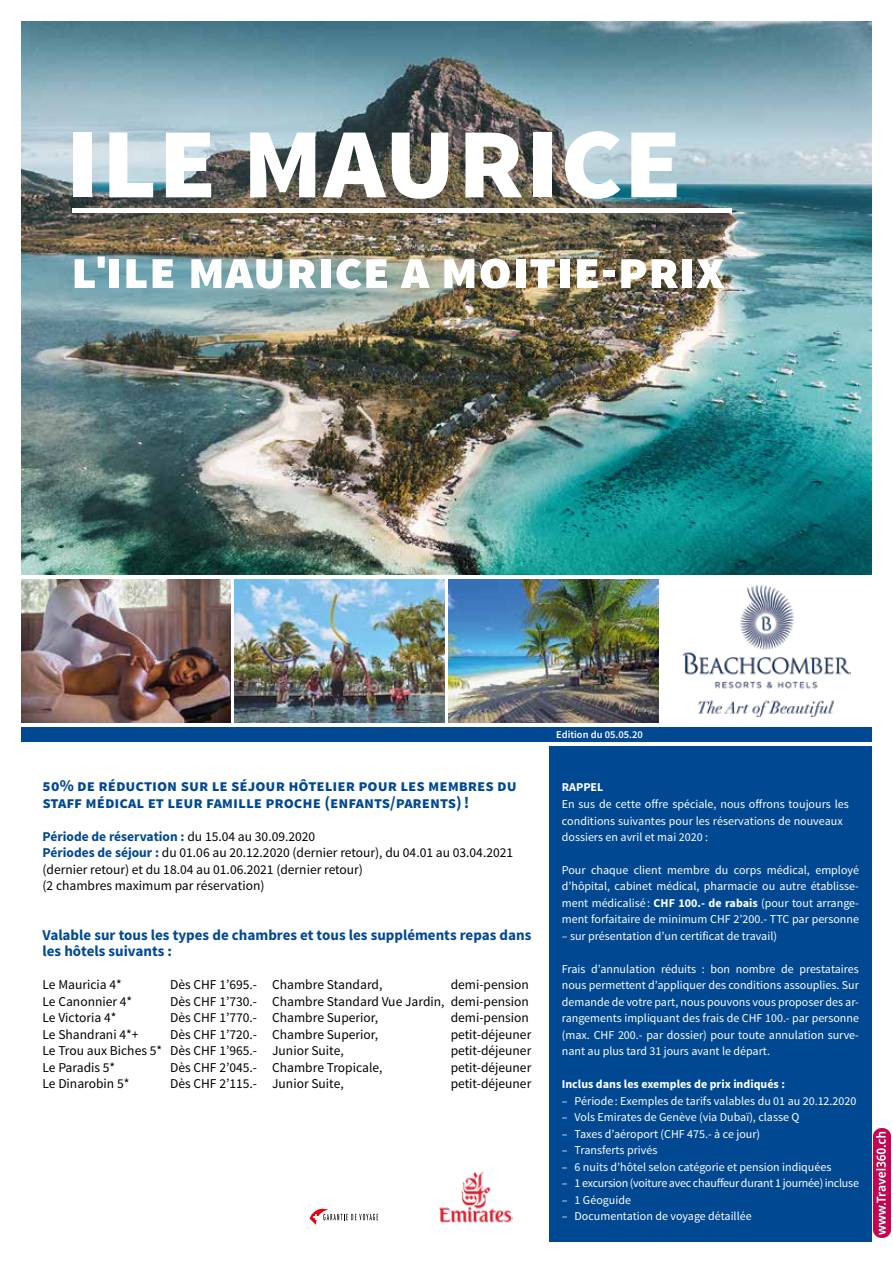
<style>
.page{position:relative;width:893px;height:1263px;background:#fff}
.page>*{position:absolute;margin:0;border:0;box-sizing:border-box;transform-origin:0 0}
.t1{font:700 122.7px "Source Sans Pro";letter-spacing:-.01em;color:#fff}
.t2{font:900 54px "Source Sans Pro";color:#fff}
.t3{font:700 16.5px/16.5px "Source Sans Pro";color:#004992}
.t4{font:700 15px/16.5px "Source Sans Pro";color:#004992}
.t5{font:13.5px/16.5px "Source Sans Pro";color:#000}
.t6{font:12px/16.5px "Source Sans Pro";color:#fff;text-align:justify}
.t7{font:12px "Source Sans Pro";letter-spacing:-.02em;color:#fff}
.t8{font:700 12px "Source Sans Pro";color:#fff}
.t9{font:600 10.5px "Source Sans Pro";color:#fff}
.s1{font-weight:700;color:#004992}
.s2{font-weight:700}
</style>
<div class="page">
<img style="left:21px;top:21px;width:851px;height:553px">
<div style="left:21px;top:727px;width:851px;height:15px;background:#004992"></div>
<div style="left:72px;top:208px;width:659px;height:5px;background:#fff"></div>
<img style="left:21px;top:579px;width:210px;height:143px">
<img style="left:235px;top:579px;width:209px;height:143px">
<img style="left:684px;top:586px;width:166px;height:130px">
<img style="left:449px;top:579px;width:209px;height:143px">
<div style="left:549px;top:746px;width:323px;height:496px;background:#004992"></div>
<svg style="left:310px;top:1209px;width:68px;height:16px"></svg>
<img style="left:439px;top:1171px;width:74px;height:52px">
<img style="left:874px;top:1129px;width:16px;height:109px">
<h1 class="t1" style="left:64px;top:78px;width:620px">ile maurice</h1>
<h2 class="t2" style="left:71px;top:235px;width:655px">lˈile maurice a moitie-prix</h2>
<h3 class="t3" style="left:43px;top:778px;width:476px">50% de réduction sur le séjour hôtelier pour les membres du staff médical et leur famille proche (enfants/parents)!</h3>
<p class="t5" style="left:43px;top:828px;width:472px"><span class="s1">Période de réservation :</span> du 15.04 au 30.09.2020<br><span class="s1">Périodes de séjour :</span> du 01.06 au 20.12.2020 (dernier retour), du 04.01 au 03.04.2021 (dernier retour) et du 18.04 au 01.06.2021 (dernier retour)<br>(2 chambres maximum par réservation)</p>
<p class="t4" style="left:43px;top:927px;width:490px">Valable sur tous les types de chambres et tous les suppléments repas dans les hôtels suivants :</p>
<p class="t5" style="left:43px;top:977px;width:81px">Le Mauricia 4*</p>
<p class="t5" style="left:170px;top:977px;width:214px">Dès CHF 1’695.- Chambre Standard,</p>
<p class="t5" style="left:451px;top:977px;width:80px">demi-pension</p>
<p class="t5" style="left:43px;top:993px;width:91px">Le Canonnier 4*</p>
<p class="t5" style="left:170px;top:993px;width:360px">Dès CHF 1’730.- Chambre Standard Vue Jardin, demi-pension</p>
<p class="t5" style="left:43px;top:1010px;width:75px">Le Victoria 4*</p>
<p class="t5" style="left:170px;top:1010px;width:210px">Dès CHF 1’770.- Chambre Superior,</p>
<p class="t5" style="left:451px;top:1010px;width:80px">demi-pension</p>
<p class="t5" style="left:43px;top:1026px;width:97px">Le Shandrani 4*+</p>
<p class="t5" style="left:170px;top:1026px;width:210px">Dès CHF 1’720.- Chambre Superior,</p>
<p class="t5" style="left:451px;top:1026px;width:82px">petit-déjeuner</p>
<p class="t5" style="left:43px;top:1043px;width:303px">Le Trou aux Biches 5* Dès CHF 1’965.- Junior Suite,</p>
<p class="t5" style="left:451px;top:1043px;width:82px">petit-déjeuner</p>
<p class="t5" style="left:43px;top:1059px;width:74px">Le Paradis 5*</p>
<p class="t5" style="left:170px;top:1059px;width:214px">Dès CHF 2’045.- Chambre Tropicale,</p>
<p class="t5" style="left:451px;top:1059px;width:82px">petit-déjeuner</p>
<p class="t5" style="left:43px;top:1076px;width:88px">Le Dinarobin 5*</p>
<p class="t5" style="left:170px;top:1076px;width:175px">Dès CHF 2’115.- Junior Suite,</p>
<p class="t5" style="left:451px;top:1076px;width:82px">petit-déjeuner</p>
<p class="t9" style="left:556px;top:727px;width:88px">Edition du 05.05.20</p>
<p class="t8" style="left:562px;top:780px;width:43px">RAPPEL</p>
<p class="t6" style="left:562px;top:796px;width:288px;text-align:left">En sus de cette offre spéciale, nous offrons toujours les conditions suivantes pour les réservations de nouveaux dossiers en avril et mai 2020 :</p>
<p class="t6" style="left:562px;top:862px;width:299px">Pour chaque client membre du corps médical, employé d’hôpital, cabinet médical, pharmacie ou autre établisse&shy;ment médicalisé : <span class="s2">CHF 100.- de rabais</span> (pour tout arrange&shy;ment forfaitaire de minimum CHF 2’200.- TTC par personne</p>
<p class="t6" style="left:562px;top:928px;width:217px">– sur présentation d’un certificat de travail)</p>
<p class="t6" style="left:562px;top:961px;width:299px">Frais d’annulation réduits : bon nombre de prestataires nous permettent d’appliquer des conditions assouplies. Sur demande de votre part, nous pouvons vous proposer des ar&shy;rangements impliquant des frais de CHF 100.- par personne (max. CHF 200.- par dossier) pour toute annulation surve&shy;nant au plus tard 31 jours avant le départ.</p>
<p class="t8" style="left:562px;top:1077px;width:225px">Inclus dans les exemples de prix indiqués :</p>
<p class="t6" style="left:562px;top:1093px;width:296px">– Période : Exemples de tarifs valables du 01 au 20.12.2020</p>
<p class="t6" style="left:562px;top:1109px;width:239px">– Vols Emirates de Genève (via Dubaï), classe Q</p>
<p class="t6" style="left:562px;top:1126px;width:200px">– Taxes d’aéroport (CHF 475.- à ce jour)</p>
<p class="t6" style="left:562px;top:1142px;width:97px">– Transferts privés</p>
<p class="t6" style="left:562px;top:1159px;width:271px">– 6 nuits d’hôtel selon catégorie et pension indiquées</p>
<p class="t7" style="left:562px;top:1176px;width:299px">– 1 excursion (voiture avec chauffeur durant 1 journée) incluse</p>
<p class="t6" style="left:562px;top:1192px;width:71px">– 1 Géoguide</p>
<p class="t6" style="left:562px;top:1208px;width:191px">– Documentation de voyage détaillée</p>
</div>
